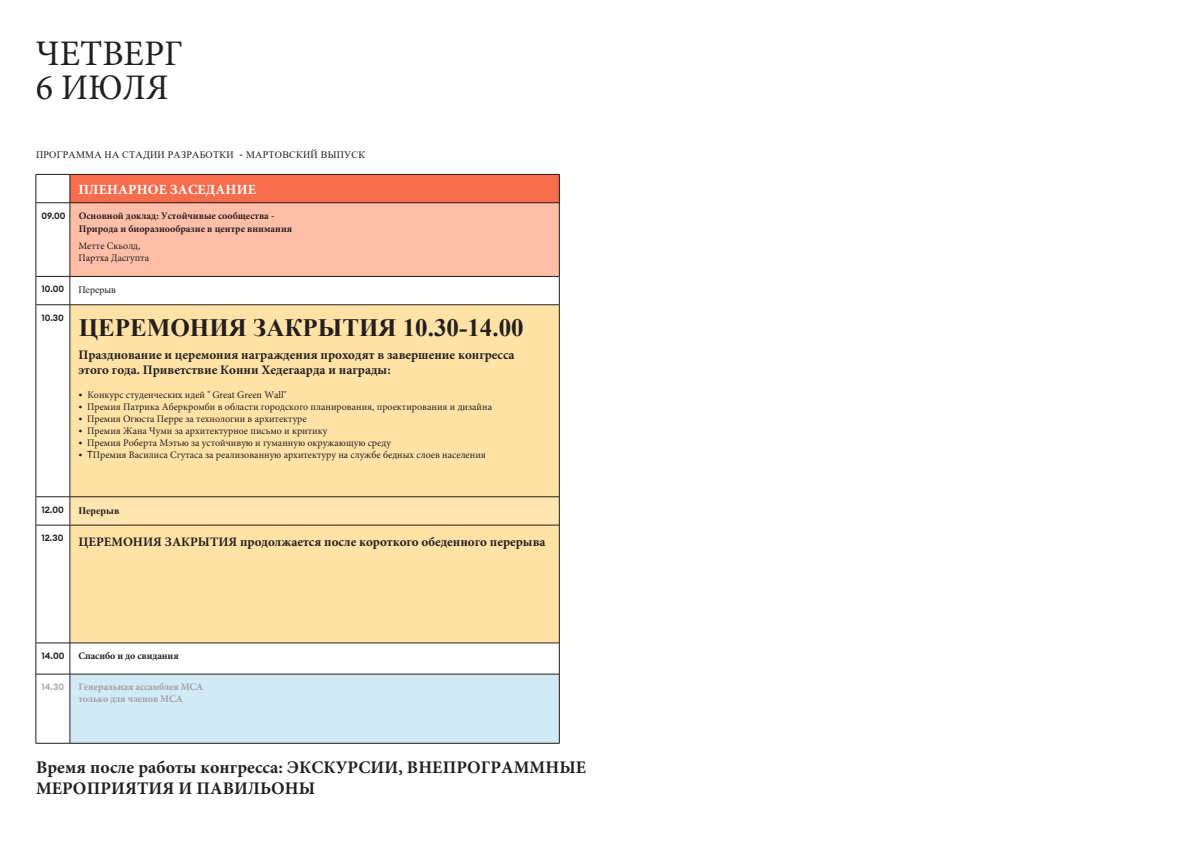
<style>
.page{position:relative;width:1191px;height:842px;background:#fff}
.page>*{position:absolute;margin:0;border:0;box-sizing:border-box;transform-origin:0 0}
.t1{font:36px/33.8px "Minion Pro";color:#241f1f}
.t2{font:700 25px "Times New Roman";color:#241f1f}
.t3{font:700 17.7px/21.3px "Minion Pro";letter-spacing:.005em;color:#241f1f}
.t4{font:700 14px "Minion Pro";letter-spacing:.01em;color:#fff}
.t5{font:700 13px/15px "Minion Pro";color:#241f1f}
.t6{font:10px/12px "Minion Pro";color:#241f1f}
.t7{font:700 10px/12.6px "Minion Pro";color:#241f1f}
.t8{font:10px "Times New Roman";letter-spacing:.025em;color:#241f1f}
.t9{font:700 10px/12px "Minion Pro";letter-spacing:-.01em;color:#a0a1a3}
.t10{font:10px "Times New Roman";color:#241f1f}
.t11{font:700 10px "Times New Roman";color:#241f1f}
.t12{font:600 9px "Euclid Circular B";color:#241f1f}
.t13{font:600 9px "Euclid Circular B";color:#aaaaac}
.s1{font-family:"Euclid Circular B"}
</style>
<div class="page">
<div style="left:70px;top:174px;width:489px;height:29px;background:#f76d4e"></div>
<div style="left:70px;top:203px;width:489px;height:73px;background:#ffbea7"></div>
<div style="left:71px;top:306px;width:488px;height:337px;background:#ffe2a6"></div>
<div style="left:70px;top:497px;width:489px;height:28px;background:#ffe5af"></div>
<div style="left:70px;top:674px;width:489px;height:69px;background:#d2e9f6"></div>
<svg style="left:559px;top:175px;width:1px;height:28px"></svg>
<hr style="left:70px;top:174px;width:489px;height:1px;background:#241c1c">
<hr style="left:70px;top:203px;width:489px;height:1px;background:#241c1c">
<hr style="left:559px;top:203px;width:1px;height:73px;background:#241c1c">
<hr style="left:70px;top:276px;width:489px;height:1px;background:#241c1c">
<hr style="left:70px;top:497px;width:489px;height:1px;background:#241c1c">
<hr style="left:36px;top:305px;width:1px;height:192px;background:#241c1c">
<hr style="left:36px;top:203px;width:1px;height:73px;background:#241c1c">
<hr style="left:70px;top:203px;width:1px;height:73px;background:#241c1c">
<svg style="left:36px;top:175px;width:1px;height:28px"></svg>
<hr style="left:36px;top:174px;width:34px;height:1px;background:#241c1c">
<svg style="left:70px;top:175px;width:1px;height:28px"></svg>
<hr style="left:36px;top:203px;width:34px;height:1px;background:#241c1c">
<hr style="left:36px;top:276px;width:34px;height:1px;background:#241c1c">
<hr style="left:36px;top:497px;width:34px;height:1px;background:#241c1c">
<hr style="left:36px;top:525px;width:1px;height:118px;background:#241c1c">
<hr style="left:36px;top:643px;width:34px;height:1px;background:#241c1c">
<svg style="left:36px;top:276px;width:1px;height:29px"></svg>
<hr style="left:36px;top:305px;width:34px;height:1px;background:#241c1c">
<svg style="left:70px;top:277px;width:1px;height:28px"></svg>
<svg style="left:559px;top:276px;width:1px;height:29px"></svg>
<svg style="left:36px;top:497px;width:1px;height:28px"></svg>
<hr style="left:36px;top:643px;width:1px;height:31px;background:#241c1c">
<hr style="left:36px;top:674px;width:34px;height:1px;background:#241c1c">
<hr style="left:36px;top:674px;width:1px;height:69px;background:#241c1c">
<hr style="left:36px;top:743px;width:34px;height:1px;background:#241c1c">
<hr style="left:70px;top:643px;width:1px;height:31px;background:#241c1c">
<hr style="left:559px;top:643px;width:1px;height:31px;background:#241c1c">
<hr style="left:36px;top:525px;width:34px;height:1px;background:#241c1c">
<hr style="left:70px;top:525px;width:489px;height:1px;background:#241c1c">
<hr style="left:70px;top:674px;width:1px;height:69px;background:#241f1f">
<hr style="left:70px;top:674px;width:489px;height:1px;background:#241c1c">
<hr style="left:559px;top:674px;width:1px;height:69px;background:#241c1c">
<hr style="left:70px;top:743px;width:489px;height:1px;background:#241c1c">
<hr style="left:70px;top:305px;width:489px;height:1px;background:#241f1f">
<hr style="left:70px;top:305px;width:1px;height:192px;background:#241f1f">
<hr style="left:559px;top:305px;width:1px;height:192px;background:#241f1f">
<svg style="left:70px;top:497px;width:1px;height:28px"></svg>
<svg style="left:559px;top:497px;width:1px;height:28px"></svg>
<hr style="left:70px;top:525px;width:1px;height:118px;background:#241f1f">
<hr style="left:559px;top:525px;width:1px;height:118px;background:#241f1f">
<hr style="left:70px;top:643px;width:489px;height:1px;background:#241f1f">
<h1 class="t1" style="left:36px;top:37px;width:148px">ЧЕТВЕРГ<br>6 ИЮЛЯ</h1>
<p class="t8" style="left:36px;top:148px;width:330px">ПРОГРАММА НА СТАДИИ РАЗРАБОТКИ <span class="s1">-</span> МАРТОВСКИЙ ВЫПУСК</p>
<h3 class="t4" style="left:78px;top:179px;width:179px">ПЛЕНАРНОЕ ЗАСЕДАНИЕ</h3>
<p class="t12" style="left:42px;top:209px;width:26px">09.00</p>
<p class="t7" style="left:79px;top:209px;width:215px">Основной доклад: Устойчивые сообщества -<br>Природа и биоразнообразие в центре внимания</p>
<p class="t6" style="left:78px;top:240px;width:72px">Метте Скьолд,<br>Партха Дасгупта</p>
<p class="t12" style="left:42px;top:283px;width:24px">10.00</p>
<p class="t10" style="left:78px;top:283px;width:39px">Перерыв</p>
<p class="t12" style="left:42px;top:311px;width:24px">10.30</p>
<h2 class="t2" style="left:79px;top:310px;width:446px">ЦЕРЕМОНИЯ ЗАКРЫТИЯ 10.30-14.00</h2>
<h3 class="t5" style="left:78px;top:347px;width:438px">Празднование и церемония награждения проходят в завершение конгресса этого года. Приветствие Конни Хедегаарда и награды:</h3>
<p class="t6" style="left:78px;top:388px;width:210px"><span class="s1">•</span> Конкурс студенческих идей " Great Green Wall"</p>
<p class="t6" style="left:78px;top:400px;width:415px"><span class="s1">•</span> Премия Патрика Аберкромби в области городского планирования, проектирования и дизайна</p>
<p class="t6" style="left:78px;top:412px;width:230px"><span class="s1">•</span> Премия Огюста Перре за технологии в архитектуре</p>
<p class="t6" style="left:78px;top:424px;width:250px"><span class="s1">•</span> Премия Жана Чуми за архитектурное письмо и критику</p>
<p class="t6" style="left:78px;top:436px;width:314px"><span class="s1">•</span> Премия Роберта Мэтью за устойчивую и гуманную окружающую среду</p>
<p class="t6" style="left:78px;top:449px;width:409px"><span class="s1">• T</span>Премия Василиса Сгутаса за реализованную архитектуру на службе бедных слоев населения</p>
<p class="t12" style="left:42px;top:503px;width:24px">12.00</p>
<p class="t11" style="left:78px;top:503px;width:42px">Перерыв</p>
<h3 class="t5" style="left:42px;top:534px;width:505px"><sup>12.30</sup> ЦЕРЕМОНИЯ ЗАКРЫТИЯ продолжается после короткого обеденного перерыва</h3>
<p class="t12" style="left:42px;top:650px;width:24px">14.00</p>
<p class="t7" style="left:78px;top:649px;width:102px">Спасибо и до свидания</p>
<p class="t13" style="left:42px;top:681px;width:24px">14.30</p>
<p class="t9" style="left:79px;top:681px;width:126px">Генеральная ассамблея МСА только для членов МСА</p>
<h3 class="t3" style="left:36px;top:756px;width:552px">Время после работы конгресса: ЭКСКУРСИИ, ВНЕПРОГРАММНЫЕ<br>МЕРОПРИЯТИЯ И ПАВИЛЬОНЫ</h3>
</div>
